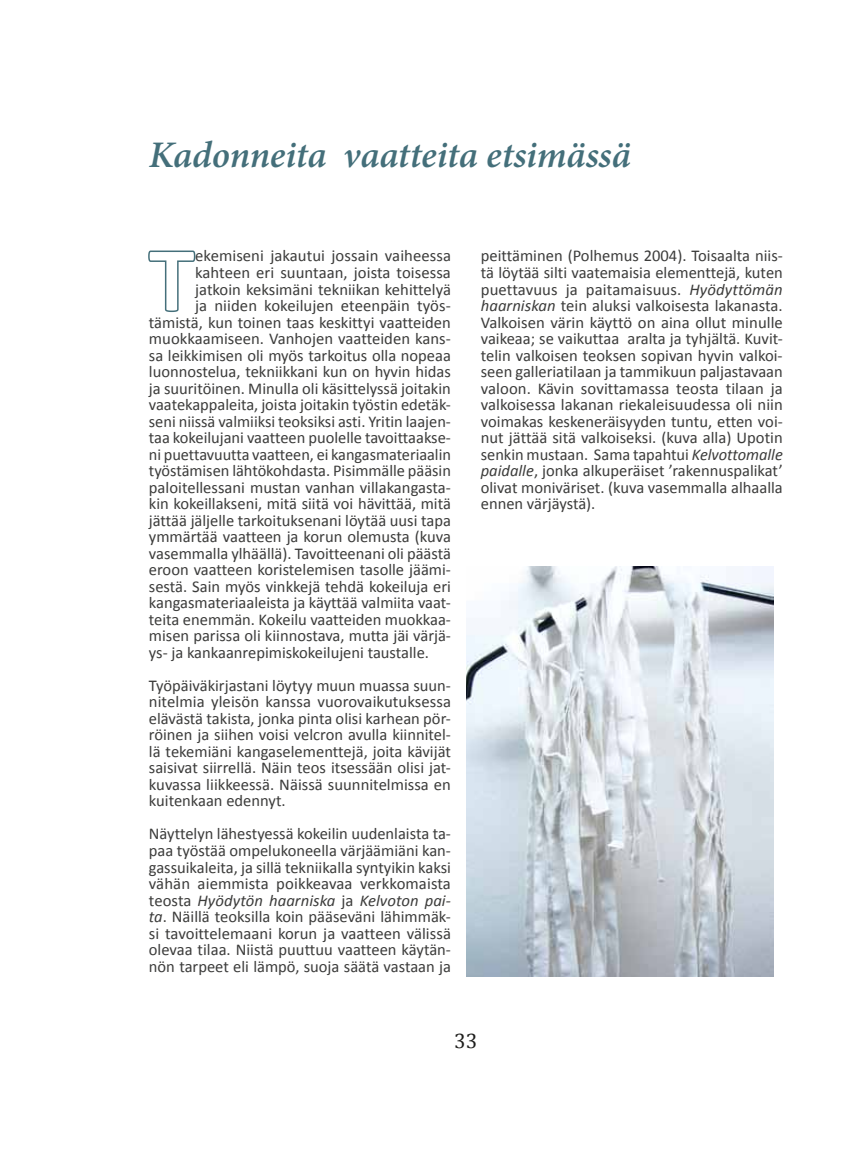
<style>
.page{position:relative;width:868px;height:1149px;background:#fff}
.page>*{position:absolute;margin:0;border:0;box-sizing:border-box;transform-origin:0 0}
.t1{font:italic 600 37.5px "Minion Pro";letter-spacing:-.005em;color:#446f7a}
.t2{font:21px "Cambria";color:#1d1d1b}
.t3{font:16.5px/16.5px "Calibri";color:#3c3c3b;text-align:justify}
.s1{font-style:italic}
</style>
<div class="page">
<svg style="left:148px;top:250px;width:48px;height:62px"></svg>
<img style="left:467px;top:566px;width:306px;height:410px">
<h1 class="t1" style="left:149px;top:128px;width:483px">Kadonneita vaatteita etsimässä</h1>
<p class="t3" style="left:195px;top:248px;width:257px">ekemiseni jakautui jossain vaiheessa</p>
<p class="t3" style="left:195px;top:264px;width:257px">kahteen eri suuntaan, joista toisessa</p>
<p class="t3" style="left:195px;top:281px;width:257px">jatkoin keksimäni tekniikan kehittelyä</p>
<p class="t3" style="left:195px;top:297px;width:257px">ja niiden kokeilujen eteenpäin työs-</p>
<p class="t3" style="left:149px;top:314px;width:303px">tämistä, kun toinen taas keskittyi vaatteiden</p>
<p class="t3" style="left:149px;top:330px;width:303px">muokkaamiseen. Vanhojen vaatteiden kans-</p>
<p class="t3" style="left:149px;top:347px;width:303px">sa leikkimisen oli myös tarkoitus olla nopeaa</p>
<p class="t3" style="left:149px;top:363px;width:303px">luonnostelua, tekniikkani kun on hyvin hidas</p>
<p class="t3" style="left:149px;top:380px;width:303px">ja suuritöinen. Minulla oli käsittelyssä joitakin</p>
<p class="t3" style="left:149px;top:396px;width:303px">vaatekappaleita, joista joitakin työstin edetäk-</p>
<p class="t3" style="left:149px;top:413px;width:303px">seni niissä valmiiksi teoksiksi asti. Yritin laajen-</p>
<p class="t3" style="left:149px;top:429px;width:303px">taa kokeilujani vaatteen puolelle tavoittaakse-</p>
<p class="t3" style="left:149px;top:446px;width:303px">ni puettavuutta vaatteen, ei kangasmateriaalin</p>
<p class="t3" style="left:149px;top:462px;width:303px">työstämisen lähtökohdasta. Pisimmälle pääsin</p>
<p class="t3" style="left:149px;top:479px;width:303px">paloitellessani mustan vanhan villakangasta-</p>
<p class="t3" style="left:149px;top:495px;width:303px">kin kokeillakseni, mitä siitä voi hävittää, mitä</p>
<p class="t3" style="left:149px;top:512px;width:303px">jättää jäljelle tarkoituksenani löytää uusi tapa</p>
<p class="t3" style="left:149px;top:528px;width:303px">ymmärtää vaatteen ja korun olemusta (kuva</p>
<p class="t3" style="left:149px;top:545px;width:303px">vasemmalla ylhäällä). Tavoitteenani oli päästä</p>
<p class="t3" style="left:149px;top:561px;width:303px">eroon vaatteen koristelemisen tasolle jäämi-</p>
<p class="t3" style="left:149px;top:578px;width:303px">sestä. Sain myös vinkkejä tehdä kokeiluja eri</p>
<p class="t3" style="left:149px;top:594px;width:303px">kangasmateriaaleista ja käyttää valmiita vaat-</p>
<p class="t3" style="left:149px;top:611px;width:303px">teita enemmän. Kokeilu vaatteiden muokkaa-</p>
<p class="t3" style="left:149px;top:627px;width:303px">misen parissa oli kiinnostava, mutta jäi värjä-</p>
<p class="t3" style="left:149px;top:644px;width:281px">ys- ja kankaanrepimiskokeilujeni taustalle.</p>
<p class="t3" style="left:149px;top:677px;width:303px">Työpäiväkirjastani löytyy muun muassa suun&shy;nitelmia yleisön kanssa vuorovaikutuksessa elävästä takista, jonka pinta olisi karhean pör&shy;röinen ja siihen voisi velcron avulla kiinnitel&shy;lä tekemiäni kangaselementtejä, joita kävijät saisivat siirrellä. Näin teos itsessään olisi jat&shy;kuvassa liikkeessä. Näissä suunnitelmissa en kuitenkaan edennyt.</p>
<p class="t3" style="left:149px;top:825px;width:303px">Näyttelyn lähestyessä kokeilin uudenlaista ta&shy;paa työstää ompelukoneella värjäämiäni kan&shy;gassuikaleita, ja sillä tekniikalla syntyikin kaksi vähän aiemmista poikkeavaa verkkomaista teosta <span class="s1">Hyödytön haarniska</span> ja <span class="s1">Kelvoton pai&shy;ta</span>. Näillä teoksilla koin pääseväni lähimmäk&shy;si tavoittelemaani korun ja vaatteen välissä olevaa tilaa. Niistä puuttuu vaatteen käytän&shy;nön tarpeet eli lämpö, suoja säätä vastaan ja</p>
<p class="t3" style="left:480px;top:248px;width:303px">peittäminen (Polhemus 2004). Toisaalta niis&shy;tä löytää silti vaatemaisia elementtejä, kuten puettavuus ja paitamaisuus. <span class="s1">Hyödyttömän haarniskan</span> tein aluksi valkoisesta lakanasta.<br>Valkoisen värin käyttö on aina ollut minulle vaikeaa; se vaikuttaa aralta ja tyhjältä. Kuvit&shy;telin valkoisen teoksen sopivan hyvin valkoi&shy;seen galleriatilaan ja tammikuun paljastavaan valoon. Kävin sovittamassa teosta tilaan ja valkoisessa lakanan riekaleisuudessa oli niin voimakas keskeneräisyyden tuntu, etten voi&shy;nut jättää sitä valkoiseksi. (kuva alla) Upotin senkin mustaan. Sama tapahtui <span class="s1">Kelvottomalle paidalle</span>, jonka alkuperäiset ’rakennuspalikat’ olivat moniväriset. (kuva vasemmalla alhaalla ennen värjäystä).</p>
<p class="t2" style="left:454px;top:1028px;width:25px">33</p>
</div>
